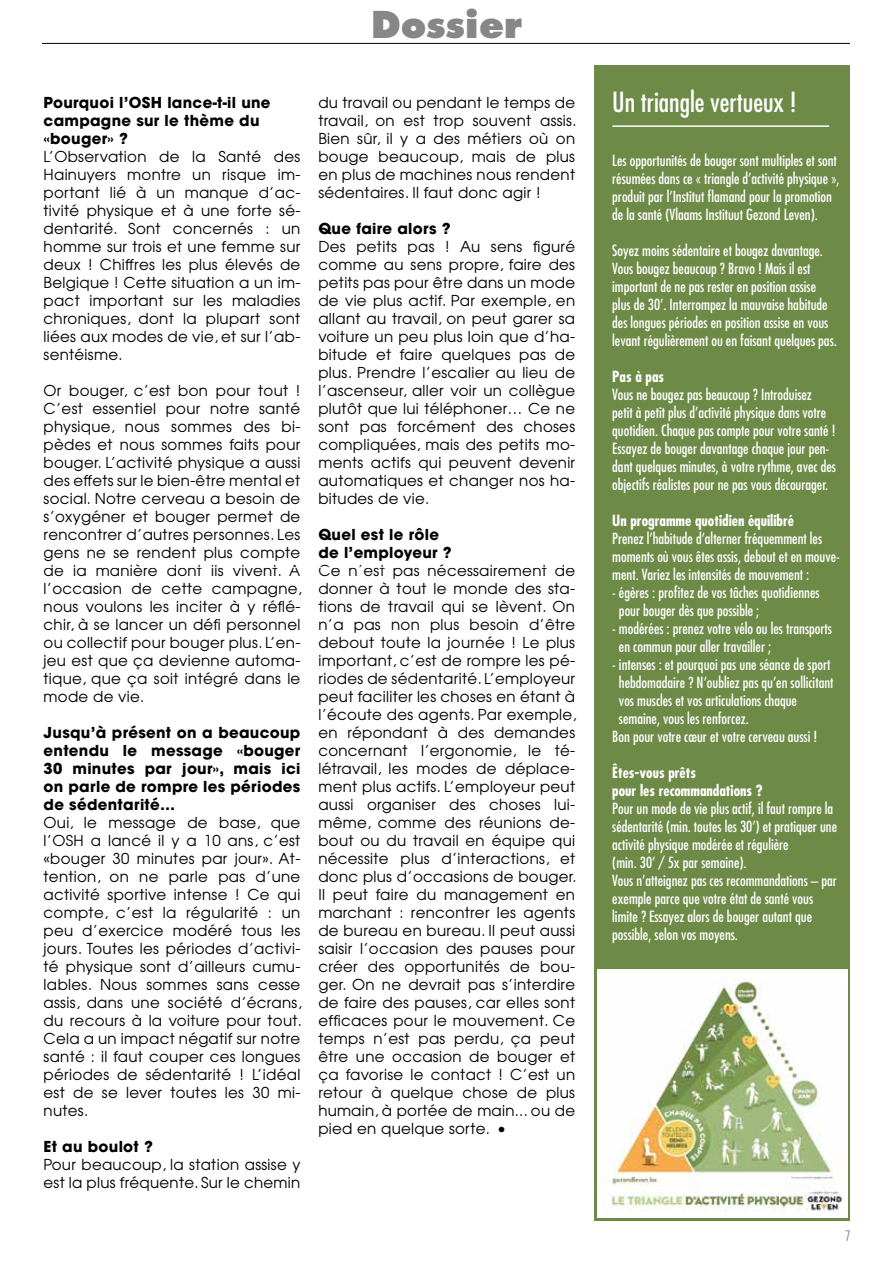
<style>
.page{position:relative;width:893px;height:1263px;background:#fff}
.page>*{position:absolute;margin:0;border:0;box-sizing:border-box;transform-origin:0 0}
.t1{font:800 36px "Futura";color:#878787}
.t2{font:condensed 27px "Futura";color:#fff}
.t3{font:15px/18px "Avant Garde";letter-spacing:.02em;color:#000;text-align:justify}
.t4{font:condensed 15px/18px "Futura";color:#fff}
.t5{font:700 15px/18px "Avant Garde";letter-spacing:.02em;color:#000}
.t6{font:700 condensed 15px/18px "Futura";color:#fff}
.t7{font:15px "Rift";color:#706f6f}
</style>
<div class="page">
<hr style="left:42px;top:43px;width:808px;height:1px;background:#000">
<div style="left:594px;top:65px;width:256px;height:1155px;background:#6d8b46"></div>
<div style="left:597px;top:969px;width:251px;height:249px;background:#fff"></div>
<img style="left:606px;top:979px;width:238px;height:233px">
<hr style="left:612px;top:125px;width:217px;height:2px;background:#fff">
<h1 class="t1" style="left:371px;top:3px;width:152px">Dossier</h1>
<p class="t5" style="left:44px;top:93px;width:229px">Pourquoi l’OSH lance-t-il une campagne sur le thème du «bouger» ?</p>
<p class="t3" style="left:44px;top:147px;width:258px">L’Observation de la Santé des Hainuyers montre un risque im&shy;portant lié à un manque d’ac&shy;tivité physique et à une forte sé&shy;dentarité. Sont concernés : un homme sur trois et une femme sur deux ! Chiffres les plus élevés de Belgique ! Cette situation a un im&shy;pact important sur les maladies chroniques, dont la plupart sont liées aux modes de vie, et sur l’ab&shy;sentéisme.</p>
<p class="t3" style="left:44px;top:381px;width:260px">Or bouger, c’est bon pour tout !<br>C’est essentiel pour notre santé physique, nous sommes des bi&shy;pèdes et nous sommes faits pour bouger. L’activité physique a aussi des effets sur le bien-être mental et social. Notre cerveau a besoin de s’oxygéner et bouger permet de rencontrer d’autres personnes. Les gens ne se rendent plus compte de la manière dont ils vivent. A l’occasion de cette campagne, nous voulons les inciter à y réflé&shy;chir, à se lancer un défi personnel ou collectif pour bouger plus. L’en&shy;jeu est que ça devienne automa&shy;tique, que ça soit intégré dans le mode de vie.</p>
<p class="t5" style="left:44px;top:723px;width:258px;text-align:justify">Jusqu’à présent on a beaucoup entendu le message «bouger 30 minutes par jour», mais ici on parle de rompre les périodes de sédentarité…</p>
<p class="t3" style="left:44px;top:813px;width:260px">Oui, le message de base, que l’OSH a lancé il y a 10 ans, c’est «bouger 30 minutes par jour». At&shy;tention, on ne parle pas d’une activité sportive intense ! Ce qui compte, c’est la régularité : un peu d’exercice modéré tous les jours. Toutes les périodes d’activi&shy;té physique sont d’ailleurs cumu&shy;lables. Nous sommes sans cesse assis, dans une société d’écrans, du recours à la voiture pour tout.<br>Cela a un impact négatif sur notre santé : il faut couper ces longues périodes de sédentarité ! L’idéal est de se lever toutes les 30 mi&shy;nutes.</p>
<p class="t5" style="left:44px;top:1137px;width:111px">Et au boulot ?</p>
<p class="t3" style="left:44px;top:1155px;width:258px">Pour beaucoup, la station assise y est la plus fréquente. Sur le chemin</p>
<p class="t3" style="left:318px;top:93px;width:260px">du travail ou pendant le temps de travail, on est trop souvent assis.<br>Bien sûr, il y a des métiers où on bouge beaucoup, mais de plus en plus de machines nous rendent sédentaires. Il faut donc agir !</p>
<p class="t5" style="left:318px;top:219px;width:134px">Que faire alors ?</p>
<p class="t3" style="left:318px;top:237px;width:258px">Des petits pas ! Au sens figuré comme au sens propre, faire des petits pas pour être dans un mode de vie plus actif. Par exemple, en allant au travail, on peut garer sa voiture un peu plus loin que d’ha&shy;bitude et faire quelques pas de plus. Prendre l’escalier au lieu de l’ascenseur, aller voir un collègue plutôt que lui téléphoner… Ce ne sont pas forcément des choses compliquées, mais des petits mo&shy;ments actifs qui peuvent devenir automatiques et changer nos ha&shy;bitudes de vie.</p>
<p class="t5" style="left:318px;top:525px;width:135px">Quel est le rôle de l’employeur ?</p>
<p class="t3" style="left:318px;top:561px;width:260px">Ce n’est pas nécessairement de donner à tout le monde des sta&shy;tions de travail qui se lèvent. On n’a pas non plus besoin d’être debout toute la journée ! Le plus important, c’est de rompre les pé&shy;riodes de sédentarité. L’employeur peut faciliter les choses en étant à l’écoute des agents. Par exemple, en répondant à des demandes concernant l’ergonomie, le té&shy;létravail, les modes de déplace&shy;ment plus actifs. L’employeur peut aussi organiser des choses lui&shy;même, comme des réunions de&shy;bout ou du travail en équipe qui nécessite plus d’interactions, et donc plus d’occasions de bouger.<br>Il peut faire du management en marchant : rencontrer les agents de bureau en bureau. Il peut aussi saisir l’occasion des pauses pour créer des opportunités de bou&shy;ger. On ne devrait pas s’interdire de faire des pauses, car elles sont efficaces pour le mouvement. Ce temps n’est pas perdu, ça peut être une occasion de bouger et ça favorise le contact ! C’est un retour à quelque chose de plus humain, à portée de main... ou de pied en quelque sorte. •</p>
<h2 class="t2" style="left:612px;top:85px;width:186px">Un triangle vertueux !</h2>
<p class="t4" style="left:612px;top:151px;width:229px">Les opportunités de bouger sont multiples et sont résumées dans ce « triangle d’activité physique », produit par l’Institut flamand pour la promotion de la santé (Vlaams Instituut Gezond Leven).</p>
<p class="t4" style="left:612px;top:241px;width:226px">Soyez moins sédentaire et bougez davantage.<br>Vous bougez beaucoup ? Bravo ! Mais il est important de ne pas rester en position assise plus de 30’. Interrompez la mauvaise habitude des longues périodes en position assise en vous levant régulièrement ou en faisant quelques pas.</p>
<p class="t6" style="left:612px;top:368px;width:53px">Pas à pas</p>
<p class="t4" style="left:612px;top:385px;width:225px">Vous ne bougez pas beaucoup ? Introduisez petit à petit plus d’activité physique dans votre quotidien. Chaque pas compte pour votre santé !<br>Essayez de bouger davantage chaque jour pen&shy;dant quelques minutes, à votre rythme, avec des objectifs réalistes pour ne pas vous décourager.</p>
<p class="t6" style="left:612px;top:512px;width:183px">Un programme quotidien équilibré</p>
<p class="t4" style="left:612px;top:529px;width:229px">Prenez l’habitude d’alterner fréquemment les moments où vous êtes assis, debout et en mouve&shy;ment. Variez les intensités de mouvement :</p>
<p class="t4" style="left:619px;top:583px;width:202px;text-indent:-7px">- égères : profitez de vos tâches quotidiennes pour bouger dès que possible ;</p>
<p class="t4" style="left:619px;top:619px;width:215px;text-indent:-7px">- modérées : prenez votre vélo ou les transports en commun pour aller travailler ;</p>
<p class="t4" style="left:612px;top:655px;width:220px">- intenses : et pourquoi pas une séance de sport</p>
<p class="t4" style="left:619px;top:673px;width:216px">hebdomadaire ? N’oubliez pas qu’en sollicitant</p>
<p class="t4" style="left:619px;top:691px;width:180px">vos muscles et vos articulations chaque</p>
<p class="t4" style="left:619px;top:709px;width:131px">semaine, vous les renforcez.</p>
<p class="t4" style="left:612px;top:727px;width:207px">Bon pour votre cœur et votre cerveau aussi !</p>
<p class="t6" style="left:612px;top:764px;width:152px">Êtes-vous prêts<br>pour les recommandations ?</p>
<p class="t4" style="left:612px;top:799px;width:226px">Pour un mode de vie plus actif, il faut rompre la sédentarité (min. toutes les 30’) et pratiquer une activité physique modérée et régulière<br>(min. 30’ / 5x par semaine).<br>Vous n’atteignez pas ces recommandations – par exemple parce que votre état de santé vous limite ? Essayez alors de bouger autant que possible, selon vos moyens.</p>
<p class="t7" style="left:845px;top:1225px;width:7px">7</p>
</div>
